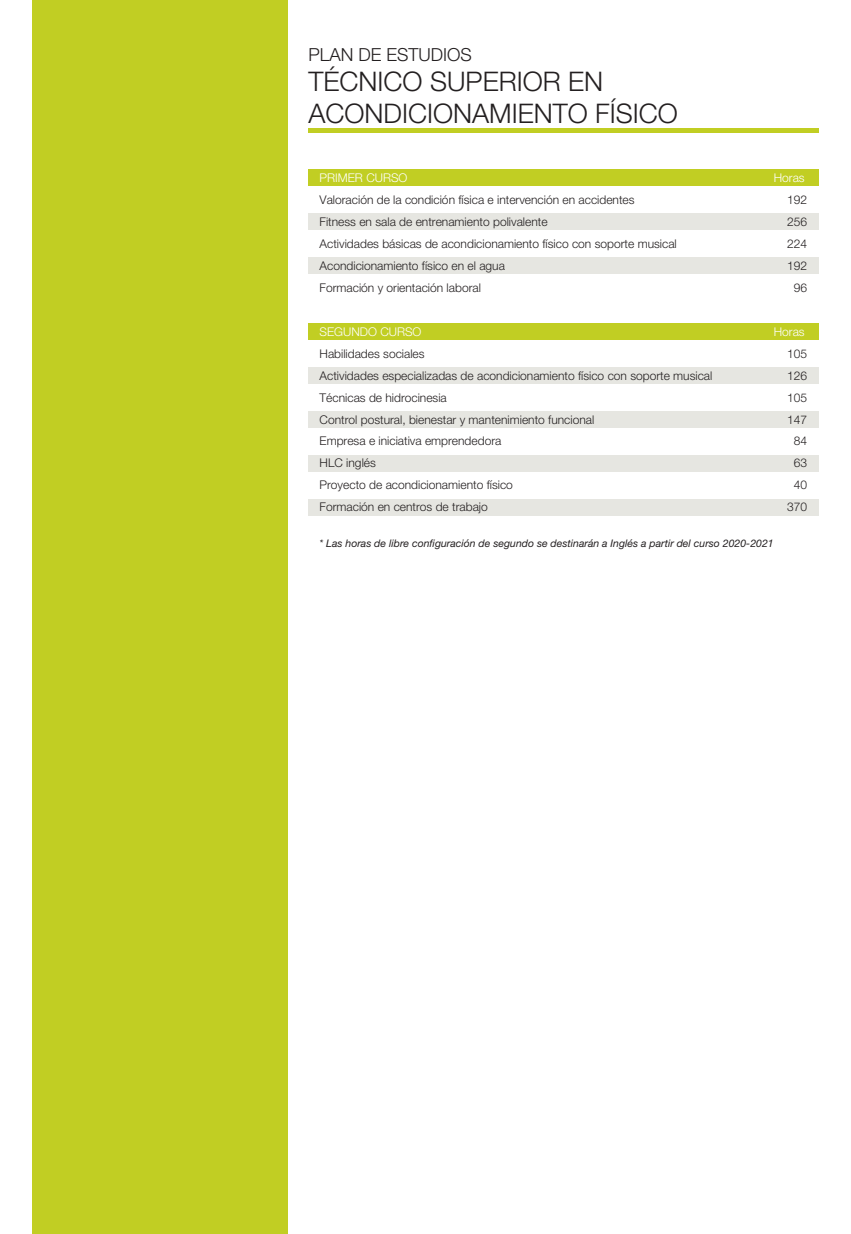
<style>
.page{position:relative;width:851px;height:1234px;background:#fff}
.page>*{position:absolute;margin:0;border:0;box-sizing:border-box;transform-origin:0 0}
.t1{font:300 27px/32.4px "Helvetica Neue LT Std";color:#231f20}
.t2{font:300 18px "Helvetica Neue LT Std";color:#231f20}
.t3{font:300 12px "Helvetica Neue LT Std";color:#231f20}
.t4{font:300 12px "Helvetica Neue LT Std";color:#fff}
.t5{font:italic 10.5px "Helvetica Neue LT Std";color:#231f20}
</style>
<div class="page">
<div style="left:32px;top:0;width:255px;height:1233px;background:#c1ce23"></div>
<div style="left:308px;top:323px;width:510px;height:16px;background:#c1ce23"></div>
<div style="left:308px;top:169px;width:510px;height:17px;background:#c1ce23"></div>
<div style="left:308px;top:213px;width:510px;height:17px;background:#e6e6e1"></div>
<div style="left:308px;top:257px;width:510px;height:17px;background:#e6e6e1"></div>
<div style="left:308px;top:367px;width:510px;height:16px;background:#e6e6e1"></div>
<div style="left:308px;top:411px;width:510px;height:16px;background:#e6e6e1"></div>
<div style="left:308px;top:454px;width:510px;height:17px;background:#e6e6e1"></div>
<div style="left:308px;top:498px;width:510px;height:17px;background:#e6e6e1"></div>
<hr style="left:308px;top:128px;width:511px;height:4px;background:#c1ce23">
<h2 class="t2" style="left:308px;top:44px;width:165px">PLAN DE ESTUDIOS</h2>
<h1 class="t1" style="left:308px;top:64px;width:371px">TÉCNICO SUPERIOR EN<br>ACONDICIONAMIENTO FÍSICO</h1>
<p class="t4" style="left:319px;top:171px;width:89px">PRIMER CURSO</p>
<p class="t4" style="left:773px;top:171px;width:32px">Horas</p>
<p class="t3" style="left:319px;top:193px;width:316px">Valoración de la condición física e intervención en accidentes</p>
<p class="t3" style="left:787px;top:193px;width:22px">192</p>
<p class="t3" style="left:319px;top:214px;width:229px">Fitness en sala de entrenamiento polivalente</p>
<p class="t3" style="left:787px;top:214px;width:22px">256</p>
<p class="t3" style="left:319px;top:236px;width:358px">Actividades básicas de acondicionamiento físico con soporte musical</p>
<p class="t3" style="left:787px;top:236px;width:22px">224</p>
<p class="t3" style="left:319px;top:258px;width:187px">Acondicionamiento físico en el agua</p>
<p class="t3" style="left:787px;top:258px;width:22px">192</p>
<p class="t3" style="left:319px;top:280px;width:163px">Formación y orientación laboral</p>
<p class="t3" style="left:793px;top:280px;width:15px">96</p>
<p class="t4" style="left:319px;top:324px;width:103px">SEGUNDO CURSO</p>
<p class="t4" style="left:773px;top:324px;width:32px">Horas</p>
<p class="t3" style="left:319px;top:346px;width:106px">Habilidades sociales</p>
<p class="t3" style="left:787px;top:346px;width:22px">105</p>
<p class="t3" style="left:319px;top:368px;width:394px">Actividades especializadas de acondicionamiento físico con soporte musical</p>
<p class="t3" style="left:787px;top:368px;width:22px">126</p>
<p class="t3" style="left:319px;top:390px;width:129px">Técnicas de hidrocinesia</p>
<p class="t3" style="left:787px;top:390px;width:22px">105</p>
<p class="t3" style="left:319px;top:412px;width:276px">Control postural, bienestar y mantenimiento funcional</p>
<p class="t3" style="left:787px;top:412px;width:22px">147</p>
<p class="t3" style="left:319px;top:433px;width:183px">Empresa e iniciativa emprendedora</p>
<p class="t3" style="left:793px;top:433px;width:15px">84</p>
<p class="t3" style="left:319px;top:455px;width:58px">HLC inglés</p>
<p class="t3" style="left:793px;top:455px;width:15px">63</p>
<p class="t3" style="left:319px;top:477px;width:195px">Proyecto de acondicionamiento físico</p>
<p class="t3" style="left:793px;top:477px;width:15px">40</p>
<p class="t3" style="left:319px;top:499px;width:170px">Formación en centros de trabajo</p>
<p class="t3" style="left:787px;top:499px;width:22px">370</p>
<p class="t5" style="left:319px;top:536px;width:455px">* Las horas de libre configuración de segundo se destinarán a Inglés a partir del curso 2020-2021</p>
</div>
